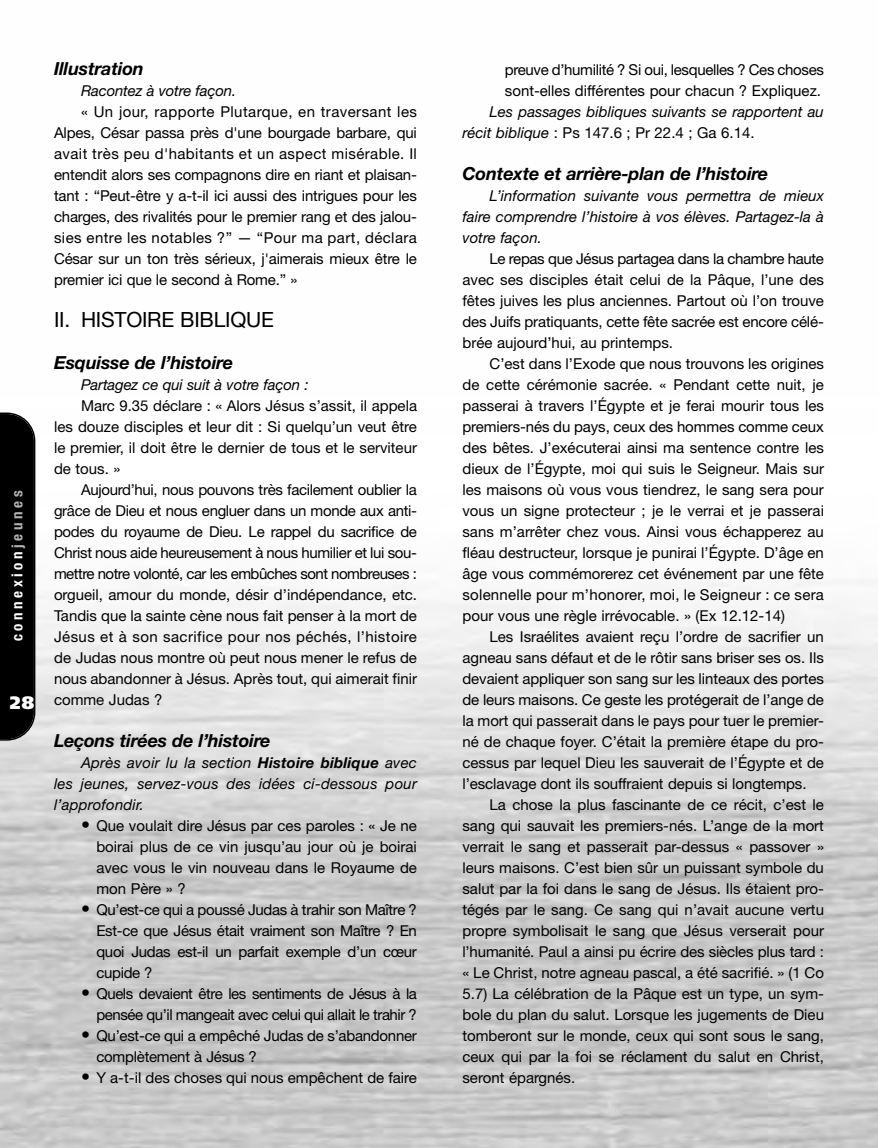
<style>
.page{position:relative;width:878px;height:1148px;background:#fff}
.page>*{position:absolute;margin:0;border:0;box-sizing:border-box;transform-origin:0 0}
.t1{font:21px "Helvetica Neue";letter-spacing:-.01em;color:#000}
.t2{font:italic 700 18px "Helvetica Neue";letter-spacing:-.01em;color:#000}
.t3{font:900 18px "Frutiger";color:#fff}
.t4{font:15px/21px "Helvetica Neue";letter-spacing:-.005em;color:#000;text-align:justify}
.t5{font:15px/21px "Helvetica Neue Italic TT";color:#000;text-align:justify}
.t6{font:15px/21px "Helvetica Neue";letter-spacing:-.03em;color:#000;text-align:right}
.t7{font:italic 15px/21px "Helvetica Neue";color:#000}
.t8{font:700 condensed 15px "Helvetica Neue";letter-spacing:.24em;color:#fff}
.s1{color:#b3b3b3}
.s2{font-family:"Helvetica Neue";font-weight:700;font-style:italic}
.s3{font-size:18px}
.s4{font-style:normal}
</style>
<div class="page">
<img style="left:0;top:437px;width:878px;height:711px">
<div style="left:0;top:412px;width:35px;height:328px;background:#000"></div>
<p class="t8" style="left:12px;top:641px;width:152px;rotate:-90deg">connexion<span class="s1">jeunes</span></p>
<p class="t3" style="left:10px;top:695px;width:26px">28</p>
<p class="t2" style="left:54px;top:57px;width:91px">Illustration</p>
<p class="t5" style="left:81px;top:80px;width:157px">Racontez à votre façon.</p>
<p class="t4" style="left:54px;top:103px;width:364px;text-indent:27px">« Un jour, rapporte Plutarque, en traversant les Alpes, César passa près d'une bourgade barbare, qui avait très peu d'habitants et un aspect misérable. Il entendit alors ses compagnons dire en riant et plaisan&shy;tant : “Peut-être y a-t-il ici aussi des intrigues pour les charges, des rivalités pour le premier rang et des jalou&shy;sies entre les notables ?” — “Pour ma part, déclara César sur un ton très sérieux, j'aimerais mieux être le premier ici que le second à Rome.” »</p>
<h1 class="t1" style="left:54px;top:312px;width:221px">II. HISTOIRE BIBLIQUE</h1>
<p class="t2" style="left:54px;top:351px;width:180px">Esquisse de l’histoire</p>
<p class="t5" style="left:81px;top:374px;width:229px">Partagez ce qui suit à votre façon :</p>
<p class="t4" style="left:54px;top:397px;width:364px;text-indent:27px">Marc 9.35 déclare : « Alors Jésus s’assit, il appela les douze disciples et leur dit : Si quelqu’un veut être le premier, il doit être le dernier de tous et le serviteur de tous. »</p>
<p class="t4" style="left:54px;top:481px;width:364px;text-indent:27px">Aujourd’hui, nous pouvons très facilement oublier la grâce de Dieu et nous engluer dans un monde aux anti&shy;podes du royaume de Dieu. Le rappel du sacrifice de Christ nous aide heureusement à nous humilier et lui sou&shy;mettre notre volonté, car les embûches sont nombreuses : orgueil, amour du monde, désir d’indépendance, etc.<br>Tandis que la sainte cène nous fait penser à la mort de Jésus et à son sacrifice pour nos péchés, l’histoire de Judas nous montre où peut nous mener le refus de nous abandonner à Jésus. Après tout, qui aimerait finir comme Judas ?</p>
<p class="t2" style="left:54px;top:729px;width:218px">Leçons tirées de l’histoire</p>
<p class="t5" style="left:54px;top:752px;width:364px;text-indent:27px">Après avoir lu la section <span class="s2">Histoire biblique</span> avec les jeunes, servez-vous des idées ci-dessous pour l’approfondir.</p>
<p class="t4" style="left:96px;top:817px;width:322px;text-indent:-15px"><span class="s3">•</span> Que voulait dire Jésus par ces paroles : « Je ne boirai plus de ce vin jusqu’au jour où je boirai avec vous le vin nouveau dans le Royaume de mon Père » ?</p>
<p class="t4" style="left:96px;top:901px;width:322px;text-indent:-15px"><span class="s3">•</span> Qu’est-ce qui a poussé Judas à trahir son Maître ?<br>Est-ce que Jésus était vraiment son Maître ? En quoi Judas est-il un parfait exemple d’un cœur cupide ?</p>
<p class="t6" style="left:81px;top:985px;width:337px"><span class="s3">•</span> Quels devaient être les sentiments de Jésus à la pensée qu’il mangeait avec celui qui allait le trahir ?</p>
<p class="t4" style="left:96px;top:1027px;width:322px;text-indent:-15px"><span class="s3">•</span> Qu’est-ce qui a empêché Judas de s’abandonner complètement à Jésus ?</p>
<p class="t4" style="left:81px;top:1069px;width:337px"><span class="s3">•</span> Y a-t-il des choses qui nous empêchent de faire</p>
<p class="t4" style="left:505px;top:61px;width:320px">preuve d’humilité ? Si oui, lesquelles ? Ces choses sont-elles différentes pour chacun ? Expliquez.</p>
<p class="t7" style="left:462px;top:103px;width:363px;text-indent:27px">Les passages bibliques suivants se rapportent au récit biblique <span class="s4">: Ps 147.6 ; Pr 22.4 ; Ga 6.14.</span></p>
<p class="t2" style="left:462px;top:162px;width:307px">Contexte et arrière-plan de l’histoire</p>
<p class="t5" style="left:462px;top:185px;width:363px;text-indent:27px">L’information suivante vous permettra de mieux faire comprendre l’histoire à vos élèves. Partagez-la à votre façon.</p>
<p class="t4" style="left:462px;top:250px;width:363px;text-indent:27px">Le repas que Jésus partagea dans la chambre haute avec ses disciples était celui de la Pâque, l’une des fêtes juives les plus anciennes. Partout où l’on trouve des Juifs pratiquants, cette fête sacrée est encore célé&shy;brée aujourd’hui, au printemps.</p>
<p class="t4" style="left:462px;top:355px;width:363px;text-indent:27px">C’est dans l’Exode que nous trouvons les origines de cette cérémonie sacrée. « Pendant cette nuit, je passerai à travers l’Égypte et je ferai mourir tous les premiers-nés du pays, ceux des hommes comme ceux des bêtes. J’exécuterai ainsi ma sentence contre les dieux de l’Égypte, moi qui suis le Seigneur. Mais sur les maisons où vous vous tiendrez, le sang sera pour vous un signe protecteur ; je le verrai et je passerai sans m’arrêter chez vous. Ainsi vous échapperez au fléau destructeur, lorsque je punirai l’Égypte. D’âge en âge vous commémorerez cet événement par une fête solennelle pour m’honorer, moi, le Seigneur : ce sera pour vous une règle irrévocable. » (Ex 12.12-14)</p>
<p class="t4" style="left:462px;top:628px;width:363px;text-indent:27px">Les Israélites avaient reçu l’ordre de sacrifier un agneau sans défaut et de le rôtir sans briser ses os. Ils devaient appliquer son sang sur les linteaux des portes de leurs maisons. Ce geste les protégerait de l’ange de la mort qui passerait dans le pays pour tuer le premier&shy;né de chaque foyer. C’était la première étape du pro&shy;cessus par lequel Dieu les sauverait de l’Égypte et de l’esclavage dont ils souffraient depuis si longtemps.</p>
<p class="t4" style="left:462px;top:796px;width:363px;text-indent:27px">La chose la plus fascinante de ce récit, c’est le sang qui sauvait les premiers-nés. L’ange de la mort verrait le sang et passerait par-dessus « passover » leurs maisons. C’est bien sûr un puissant symbole du salut par la foi dans le sang de Jésus. Ils étaient pro&shy;tégés par le sang. Ce sang qui n’avait aucune vertu propre symbolisait le sang que Jésus verserait pour l’humanité. Paul a ainsi pu écrire des siècles plus tard : « Le Christ, notre agneau pascal, a été sacrifié. » (1 Co 5.7) La célébration de la Pâque est un type, un sym&shy;bole du plan du salut. Lorsque les jugements de Dieu tomberont sur le monde, ceux qui sont sous le sang, ceux qui par la foi se réclament du salut en Christ, seront épargnés.</p>
</div>
